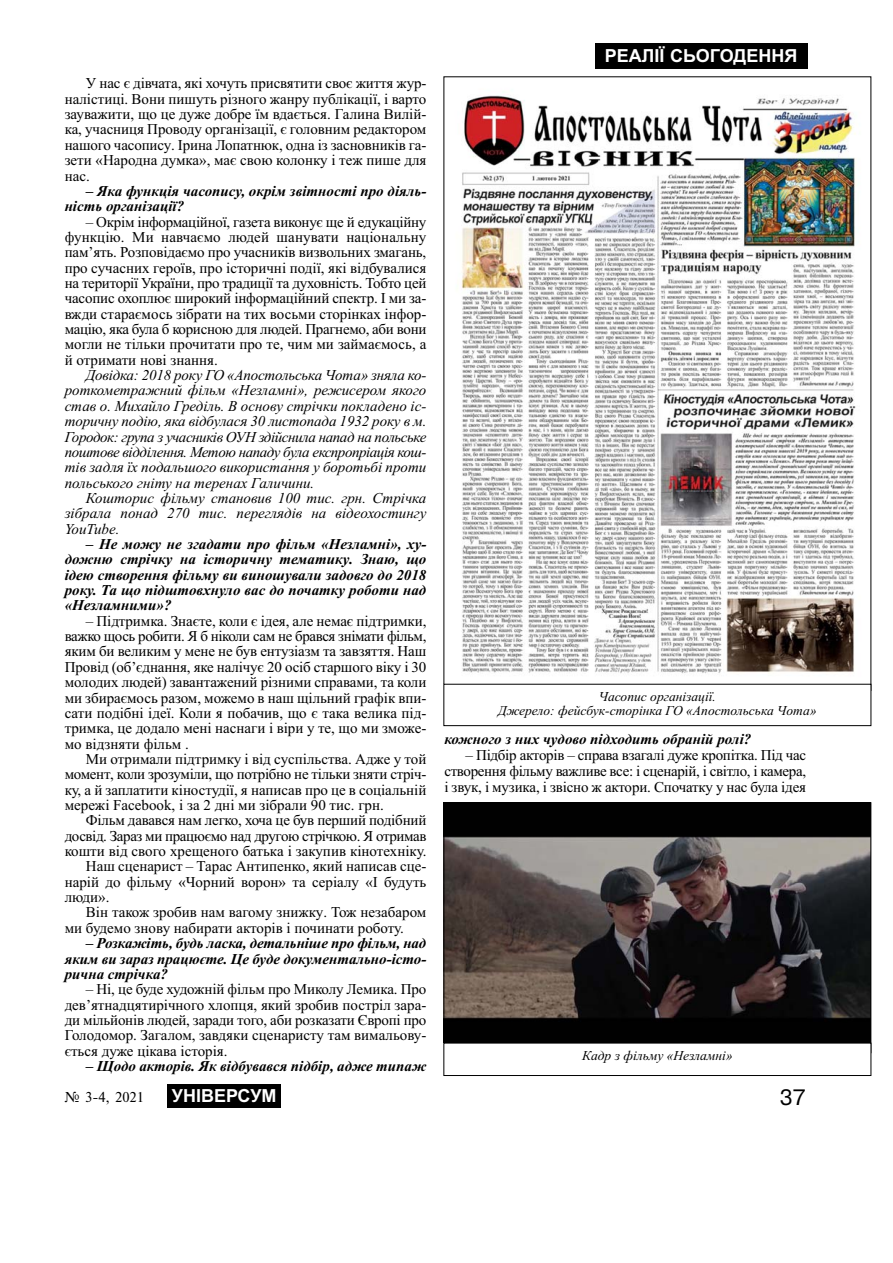
<style>
.page{position:relative;width:893px;height:1263px;background:#fff}
.page>*{position:absolute;margin:0;border:0;box-sizing:border-box;transform-origin:0 0}
.t1{font:21px "Ukr";color:#000}
.t2{font:700 18px "Arial";color:#fff}
.t3{font:15px/15.3px "Times New Roman";color:#000;text-align:justify}
.t4{font:italic 15px/15.3px "Times New Roman";color:#000;text-align:justify}
.t5{font:italic 700 15px/15.3px "Times New Roman";color:#000;text-align:justify}
.t6{font:15px "Times New Roman";letter-spacing:-.025em;color:#000}
.t7{font:15px "Times";color:#000}
.t8{font:italic 13.5px/13.5px "Times New Roman";color:#000;text-align:center}
.s1{font-style:normal}
</style>
<div class="page">
<div style="left:167px;top:1084px;width:114px;height:24px;background:#000"></div>
<div style="left:594px;top:43px;width:213px;height:26px;background:#000"></div>
<img style="left:445px;top:95px;width:424px;height:589px">
<img style="left:445px;top:804px;width:424px;height:239px">
<div style="left:443px;top:684px;width:428px;height:42px;border:1px solid #000"></div>
<div style="left:443px;top:1043px;width:428px;height:33px;border:1px solid #000"></div>
<p class="t3" style="left:65px;top:77px;width:363px;text-indent:21px">У нас є дівчата, які хочуть присвятити своє життя жур&shy;налістиці. Вони пишуть різного жанру публікації, і варто зауважити, що це дуже добре їм вдається. Галина Вилій&shy;ка, учасниця Проводу організації, є головним редактором нашого часопису. Ірина Лопатнюк, одна із засновників га&shy;зети «Народна думка», має свою колонку і теж пише для нас.</p>
<p class="t5" style="left:65px;top:183px;width:363px;text-indent:21px">– Яка функція часопису, окрім звітності про діяль&shy;ність організації?</p>
<p class="t3" style="left:65px;top:215px;width:363px;text-indent:21px">– Окрім інформаційної, газета виконує ще й едукаційну функцію. Ми навчаємо людей шанувати національну пам’ять. Розповідаємо про учасників визвольних змагань, про сучасних героїв, про історичні події, які відбувалися на території України, про традиції та духовність. Тобто цей часопис охоплює широкий інформаційний спектр. І ми за&shy;вжди стараємось зібрати на тих восьми сторінках інфор&shy;мацію, яка була б корисною для людей. Прагнемо, аби вони могли не тільки прочитати про те, чим ми займаємось, а й отримати нові знання.</p>
<p class="t4" style="left:65px;top:369px;width:363px;text-indent:21px">Довідка: 2018 року ГО «Апостольська Чота» зняла ко&shy;роткометражний фільм «Незламні», режисером якого став о. Михайло Греділь. В основу стрічки покладено іс&shy;торичну подію, яка відбулася 30 листопада 1932 року в м.<br>Городок: група з учасників ОУН здійснила напад на польське поштове відділення. Метою нападу була експропріація кош&shy;тів задля їх подальшого використання у боротьбі проти польського гніту на теренах Галичини.</p>
<p class="t4" style="left:65px;top:492px;width:363px;text-indent:21px">Кошторис фільму становив 100 тис. грн. Стрічка зібрала понад 270 тис. переглядів на відеохостингу YouTube.</p>
<p class="t5" style="left:65px;top:536px;width:363px;text-indent:21px">– Не можу не згадати про фільм «Незламні», ху&shy;дожню стрічку на історичну тематику. Знаю, що ідею створення фільму ви виношували задовго до 2018 року. Та що підштовхнуло вас до початку роботи над «Незламними»?</p>
<p class="t3" style="left:65px;top:615px;width:363px;text-indent:21px">– Підтримка. Знаєте, коли є ідея, але немає підтримки, важко щось робити. Я б ніколи сам не брався знімати фільм, яким би великим у мене не був ентузіазм та завзяття. Наш Провід (об’єднання, яке налічує 20 осіб старшого віку і 30 молодих людей) завантажений різними справами, та коли ми збираємось разом, можемо в наш щільний графік впи&shy;сати подібні ідеї. Коли я побачив, що є така велика під&shy;тримка, це додало мені наснаги і віри у те, що ми зможе&shy;мо відзняти фільм .</p>
<p class="t3" style="left:65px;top:753px;width:363px;text-indent:21px">Ми отримали підтримку і від суспільства. Адже у той момент, коли зрозуміли, що потрібно не тільки зняти стріч&shy;ку, а й заплатити кіностудії, я написав про це в соціальній мережі Facebook, і за 2 дні ми зібрали 90 тис. грн.</p>
<p class="t3" style="left:86px;top:814px;width:342px">Фільм давався нам легко, хоча це був перший подібний</p>
<p class="t6" style="left:65px;top:830px;width:363px">досвід. Зараз ми працюємо над другою стрічкою. Я отримав</p>
<p class="t3" style="left:65px;top:845px;width:363px">кошти від свого хрещеного батька і закупив кінотехніку.</p>
<p class="t3" style="left:86px;top:860px;width:342px">Наш сценарист – Тарас Антипенко, який написав сце-</p>
<p class="t3" style="left:65px;top:876px;width:363px">нарій до фільму «Чорний ворон» та серіалу «І будуть</p>
<p class="t3" style="left:65px;top:891px;width:46px">люди».</p>
<p class="t3" style="left:86px;top:906px;width:342px">Він також зробив нам вагому знижку. Тож незабаром</p>
<p class="t3" style="left:65px;top:922px;width:341px">ми будемо знову набирати акторів і починати роботу.</p>
<p class="t5" style="left:65px;top:935px;width:363px;text-indent:21px">– Розкажіть, будь ласка, детальніше про фільм, над яким ви зараз працюєте. Це буде документально-істо&shy;рична стрічка?</p>
<p class="t3" style="left:65px;top:983px;width:363px;text-indent:21px">– Ні, це буде художній фільм про Миколу Лемика. Про дев’ятнадцятирічного хлопця, який зробив постріл зара&shy;ди мільйонів людей, заради того, аби розказати Європі про Голодомор. Загалом, завдяки сценаристу там вимальову&shy;ється дуже цікава історія.</p>
<p class="t5" style="left:86px;top:1058px;width:342px"><span class="s1">–</span> Щодо акторів. Як відбувався підбір, адже типаж</p>
<p class="t2" style="left:604px;top:46px;width:194px">РЕАЛІЇ СЬОГОДЕННЯ</p>
<p class="t8" style="left:498px;top:691px;width:320px">Часопис організації.<br>Джерело: фейсбук-сторінка ГО «Апостольська Чота»</p>
<p class="t5" style="left:444px;top:731px;width:308px">кожного з них чудово підходить обраній ролі?</p>
<p class="t3" style="left:444px;top:748px;width:363px;line-height:16px;text-indent:21px">– Підбір акторів – справа взагалі дуже кропітка. Під час створення фільму важливе все: і сценарій, і світло, і камера, і звук, і музика, і звісно ж актори. Спочатку у нас була ідея</p>
<p class="t8" style="left:582px;top:1050px;width:152px">Кадр з фільму «Незламні»</p>
<p class="t7" style="left:64px;top:1088px;width:81px">‹ 3-4, 2021</p>
<p class="t2" style="left:172px;top:1086px;width:106px">УНІВЕРСУМ</p>
<h1 class="t1" style="left:780px;top:1086px;width:27px">37</h1>
</div>
